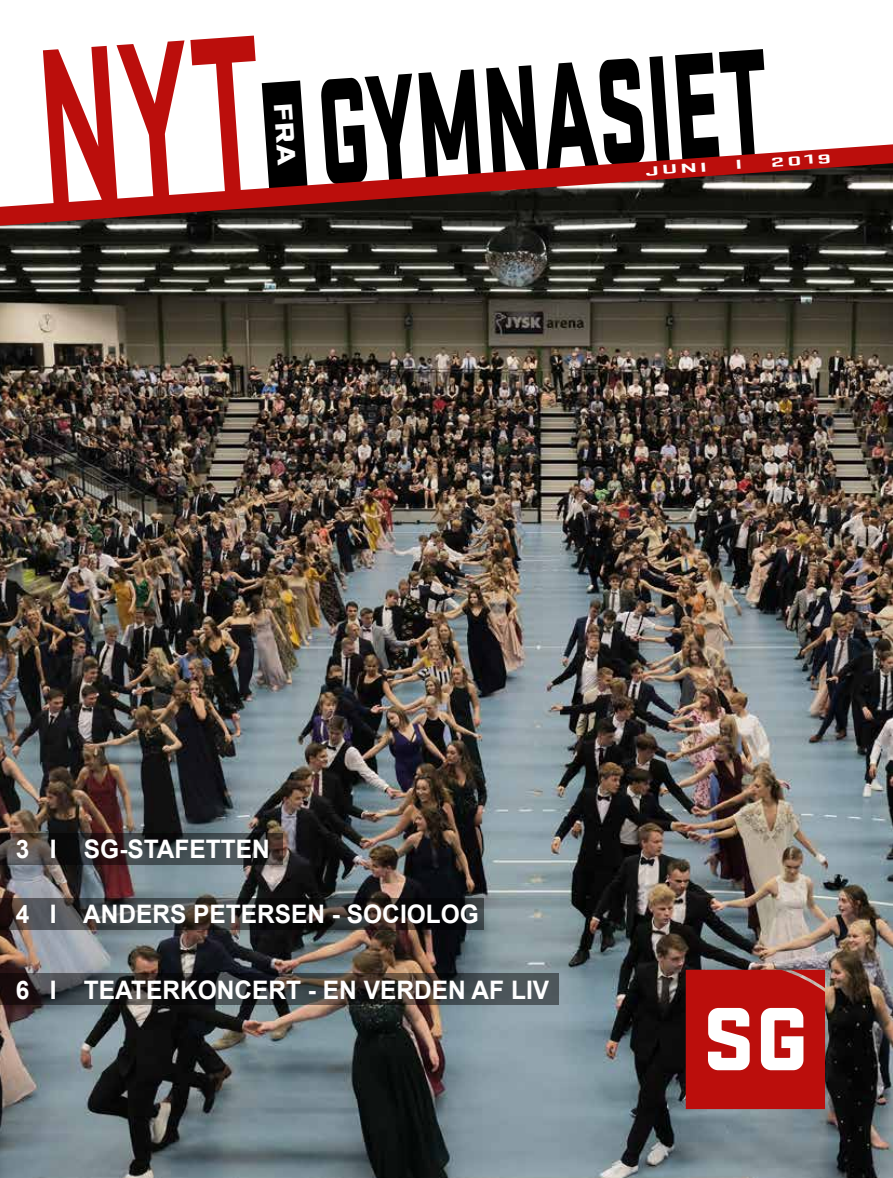
<style>
.page{position:relative;width:893px;height:1178px;background:#fff}
.page>*{position:absolute;margin:0;border:0;box-sizing:border-box;transform-origin:0 0}
.t1{font:900 157.5px "Stratum 2";color:#000;scale:.57 1}
.t2{font:700 25.5px "Arial";color:#fff;scale:.96 1}
.t3{font:700 13.5px "Stratum 2";color:#fff;scale:2 1}
.s1{font-weight:700;font-size:231px;color:#bb0e0c}
</style>
<div class="page">
<img style="left:0;top:226px;width:893px;height:952px">
<svg style="left:0;top:144px;width:893px;height:82px"></svg>
<svg style="left:0;top:834px;width:283px;height:31px;background:#383738"></svg>
<svg style="left:0;top:899px;width:484px;height:31px;background:#313030"></svg>
<svg style="left:0;top:973px;width:559px;height:31px;background:#363535"></svg>
<svg style="left:686px;top:970px;width:139px;height:139px"></svg>
<svg style="left:262px;top:81px;width:45px;height:108px;background:#292626"></svg>
<svg style="left:737px;top:160px;width:4px;height:9px"></svg>
<h1 class="t1" style="left:34px;top:63px;width:1283px;rotate:-4deg"><span class="s1">NYT</span> GYMNASIET</h1>
<p class="t3" style="left:770px;top:155px;width:32px;rotate:-4deg">2019</p>
<p class="t3" style="left:645px;top:163px;width:32px;rotate:-4deg">JUNI</p>
<p class="t2" style="left:16px;top:832px;width:266px">3 I SG-STAFETTEN</p>
<p class="t2" style="left:16px;top:897px;width:484px">4 I ANDERS PETERSEN - SOCIOLOG</p>
<p class="t2" style="left:16px;top:973px;width:557px">6 I TEATERKONCERT - EN VERDEN AF LIV</p>
</div>
